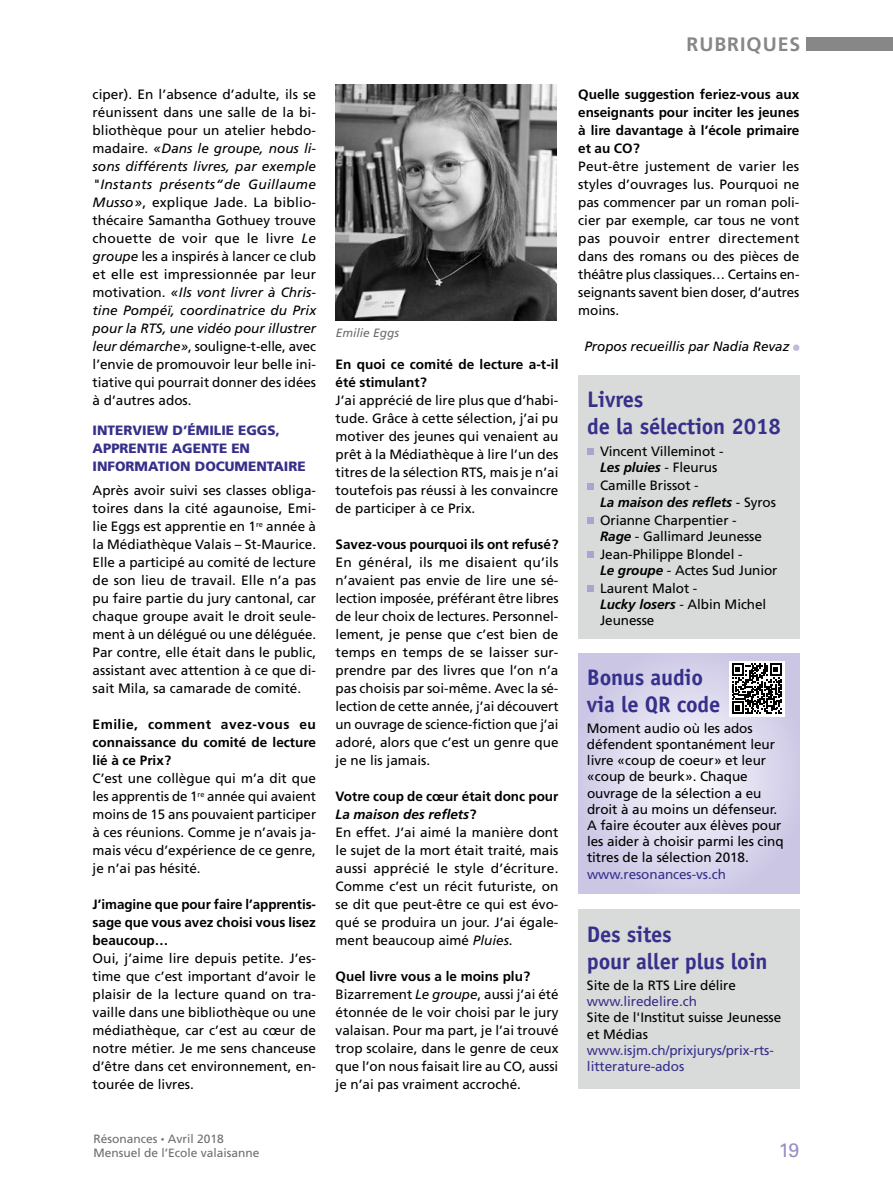
<style>
.page{position:relative;width:893px;height:1191px;background:#fff}
.page>*{position:absolute;margin:0;border:0;box-sizing:border-box;transform-origin:0 0}
.t1{font:700 22.5px/27px "Officina Sans Std";letter-spacing:-.01em;color:#37308a}
.t2{font:700 19.5px "Frutiger";letter-spacing:.05em;color:#868786}
.t3{font:19.5px "Univers LT Std";color:#968ec4}
.t4{font:13.5px/18px "Frutiger";color:#000}
.t5{font:700 13.5px/18px "Frutiger";color:#000;text-align:justify}
.t6{font:13.5px/16.2px "Frutiger";letter-spacing:-.005em;color:#37308a}
.t7{font:900 13.5px/18px "Frutiger";color:#37308a}
.t8{font:italic 13.5px "Frutiger";letter-spacing:-.005em;color:#000}
.t9{font:12px/14.4px "Frutiger";color:#6e6e6e}
.t10{font:italic 12px "Frutiger";color:#6e6e6e}
.s1{font-style:italic}
.s2{font-size:7.5px}
.s3{font-weight:700}
.s4{font-weight:700;font-style:italic}
</style>
<div class="page">
<div style="left:806px;top:37px;width:87px;height:14px;background:#868786"></div>
<div style="left:793px;top:344px;width:6px;height:7px;background:#c0bade;border-radius:50%"></div>
<img style="left:336px;top:85px;width:220px;height:235px">
<svg style="left:578px;top:653px;width:221px;height:240px;background:#dad7ec"></svg>
<div style="left:579px;top:375px;width:221px;height:263px;background:#d9dada"></div>
<div style="left:587px;top:448px;width:7px;height:7px;background:#aba4d1"></div>
<div style="left:587px;top:483px;width:7px;height:6px;background:#aba4d1"></div>
<div style="left:587px;top:517px;width:7px;height:6px;background:#aba4d1"></div>
<div style="left:587px;top:551px;width:7px;height:6px;background:#aba4d1"></div>
<div style="left:587px;top:585px;width:7px;height:7px;background:#aba4d1"></div>
<div style="left:578px;top:909px;width:221px;height:179px;background:#d9dada"></div>
<div style="left:729px;top:661px;width:55px;height:55px;background:#fff"></div>
<svg style="left:732px;top:663px;width:50px;height:50px"></svg>
<p class="t4" style="left:93px;top:85px;width:225px;text-align:justify">ciper). En l’absence d’adulte, ils se réunissent dans une salle de la bi&shy;bliothèque pour un atelier hebdo&shy;madaire. <span class="s1">«Dans le groupe, nous li&shy;sons différents livres, par exemple "Instants présents“de Guillaume Musso»</span>, explique Jade. La biblio&shy;thécaire Samantha Gothuey trouve chouette de voir que le livre <span class="s1">Le groupe</span> les a inspirés à lancer ce club et elle est impressionnée par leur motivation. <span class="s1">«Ils vont livrer à Chris&shy;tine Pompéï, coordinatrice du Prix pour la RTS, une vidéo pour illustrer leur démarche»</span>, souligne-t-elle, avec l’envie de promouvoir leur belle ini&shy;tiative qui pourrait donner des idées à d’autres ados.</p>
<p class="t7" style="left:93px;top:421px;width:215px">INTERVIEW D’ÉMILIE EGGS,<br>APPRENTIE AGENTE EN<br>INFORMATION DOCUMENTAIRE</p>
<p class="t4" style="left:93px;top:481px;width:225px;text-align:justify">Après avoir suivi ses classes obliga&shy;toires dans la cité agaunoise, Emi&shy;lie Eggs est apprentie en 1<sup>re</sup> année à la Médiathèque Valais – St-Maurice.<br>Elle a participé au comité de lecture de son lieu de travail. Elle n’a pas pu faire partie du jury cantonal, car chaque groupe avait le droit seule&shy;ment à un délégué ou une déléguée.<br>Par contre, elle était dans le public, assistant avec attention à ce que di&shy;sait Mila, sa camarade de comité.</p>
<p class="t5" style="left:93px;top:715px;width:225px">Emilie, comment avez-vous eu connaissance du comité de lecture lié à ce Prix?</p>
<p class="t4" style="left:93px;top:769px;width:225px;text-align:justify">C’est une collègue qui m’a dit que les apprentis de 1<sup>re</sup> année qui avaient moins de 15 ans pouvaient participer à ces réunions. Comme je n’avais ja&shy;mais vécu d’expérience de ce genre, je n’ai pas hésité.</p>
<p class="t5" style="left:93px;top:895px;width:225px">J’imagine que pour faire l’apprentis&shy;sage que vous avez choisi vous lisez beaucoup…</p>
<p class="t4" style="left:93px;top:949px;width:225px;text-align:justify">Oui, j’aime lire depuis petite. J’es&shy;time que c’est important d’avoir le plaisir de la lecture quand on tra&shy;vaille dans une bibliothèque ou une médiathèque, car c’est au cœur de notre métier. Je me sens chanceuse d’être dans cet environnement, en&shy;tourée de livres.</p>
<p class="t9" style="left:94px;top:1131px;width:168px">Résonances <span class="s2">•</span> Avril 2018<br>Mensuel de l’Ecole valaisanne</p>
<p class="t10" style="left:336px;top:326px;width:65px">Emilie Eggs</p>
<p class="t5" style="left:336px;top:355px;width:224px">En quoi ce comité de lecture a-t-il été stimulant?</p>
<p class="t4" style="left:336px;top:391px;width:224px;text-align:justify">J’ai apprécié de lire plus que d’habi&shy;tude. Grâce à cette sélection, j’ai pu motiver des jeunes qui venaient au prêt à la Médiathèque à lire l’un des titres de la sélection RTS, mais je n’ai toutefois pas réussi à les convaincre de participer à ce Prix.</p>
<p class="t5" style="left:336px;top:535px;width:224px">Savez-vous pourquoi ils ont refusé?</p>
<p class="t4" style="left:336px;top:553px;width:224px;text-align:justify">En général, ils me disaient qu’ils n’avaient pas envie de lire une sé&shy;lection imposée, préférant être libres de leur choix de lectures. Personnel&shy;lement, je pense que c’est bien de temps en temps de se laisser sur&shy;prendre par des livres que l’on n’a pas choisis par soi-même. Avec la sé&shy;lection de cette année, j’ai découvert un ouvrage de science-fiction que j’ai adoré, alors que c’est un genre que je ne lis jamais.</p>
<p class="t4" style="left:336px;top:787px;width:224px"><span class="s3">Votre coup de cœur était donc pour<br></span><span class="s4">La maison des reflets</span><span class="s3">?<br></span>En effet. J’ai aimé la manière dont le sujet de la mort était traité, mais aussi apprécié le style d’écriture.<br>Comme c’est un récit futuriste, on se dit que peut-être ce qui est évo&shy;qué se produira un jour. J’ai égale&shy;ment beaucoup aimé <span class="s1">Pluies</span>.</p>
<p class="t4" style="left:336px;top:967px;width:224px"><span class="s3">Quel livre vous a le moins plu?<br></span>Bizarrement <span class="s1">Le groupe</span>, aussi j’ai été étonnée de le voir choisi par le jury valaisan. Pour ma part, je l’ai trouvé trop scolaire, dans le genre de ceux que l’on nous faisait lire au CO, aussi je n’ai pas vraiment accroché.</p>
<h2 class="t2" style="left:686px;top:33px;width:115px">RUBRIQUES</h2>
<p class="t5" style="left:578px;top:85px;width:223px">Quelle suggestion feriez-vous aux enseignants pour inciter les jeunes à lire davantage à l’école primaire et au CO?</p>
<p class="t4" style="left:578px;top:157px;width:223px;text-align:justify">Peut-être justement de varier les styles d’ouvrages lus. Pourquoi ne pas commencer par un roman poli&shy;cier par exemple, car tous ne vont pas pouvoir entrer directement dans des romans ou des pièces de théâtre plus classiques… Certains en&shy;seignants savent bien doser, d’autres moins.</p>
<p class="t8" style="left:584px;top:338px;width:206px">Propos recueillis par Nadia Revaz</p>
<h1 class="t1" style="left:587px;top:385px;width:195px">Livres<br>de la sélection 2018</h1>
<p class="t4" style="left:600px;top:443px;width:125px;line-height:16.2px">Vincent Villeminot -<br><span class="s4">Les pluies</span> - Fleurus</p>
<p class="t4" style="left:600px;top:477px;width:177px;line-height:16.2px">Camille Brissot -<br><span class="s4">La maison des reflets</span> - Syros</p>
<p class="t4" style="left:600px;top:511px;width:163px;line-height:16.2px">Orianne Charpentier -<br><span class="s4">Rage</span> - Gallimard Jeunesse</p>
<p class="t4" style="left:600px;top:546px;width:179px;line-height:16.2px">Jean-Philippe Blondel -<br><span class="s4">Le groupe</span> - Actes Sud Junior</p>
<p class="t4" style="left:600px;top:580px;width:168px;line-height:16.2px">Laurent Malot -<br><span class="s4">Lucky losers</span> - Albin Michel<br>Jeunesse</p>
<h1 class="t1" style="left:587px;top:663px;width:135px">Bonus audio via le QR code</h1>
<p class="t4" style="left:587px;top:720px;width:198px;line-height:16.2px">Moment audio où les ados défendent spontanément leur livre «coup de coeur» et leur «coup de beurk». Chaque ouvrage de la sélection a eu droit à au moins un défenseur.<br>A faire écouter aux élèves pour les aider à choisir parmi les cinq titres de la sélection 2018.</p>
<p class="t6" style="left:587px;top:865px;width:140px">www.resonances-vs.ch</p>
<h1 class="t1" style="left:587px;top:921px;width:182px">Des sites<br>pour aller plus loin</h1>
<p class="t4" style="left:587px;top:976px;width:150px">Site de la RTS Lire délire</p>
<p class="t6" style="left:587px;top:993px;width:111px">www.liredelire.ch</p>
<p class="t4" style="left:587px;top:1009px;width:196px;line-height:16.2px">Site de l'Institut suisse Jeunesse et Médias</p>
<p class="t6" style="left:587px;top:1042px;width:188px">www.isjm.ch/prixjurys/prix-rts&shy;litterature-ados</p>
<h2 class="t3" style="left:779px;top:1138px;width:22px">19</h2>
</div>
